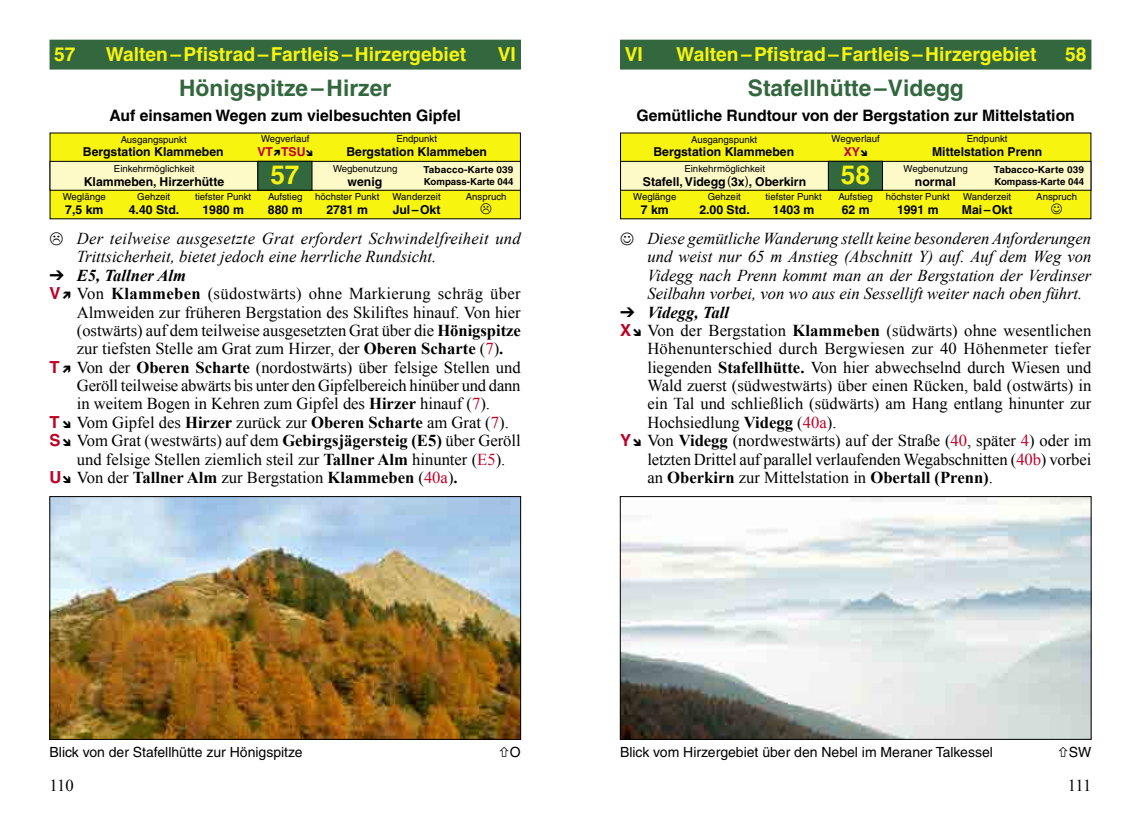
<style>
.page{position:relative;width:1141px;height:819px;background:#fff}
.page>*{position:absolute;margin:0;border:0;box-sizing:border-box;transform-origin:0 0}
.t1{font:700 26.25px "Helvetica";color:#f7f410}
.t2{font:700 22.75px "Helvetica";color:#33673e}
.t3{font:700 19.25px "Helvetica";color:#f7f410}
.t4{font:16.62px "Times New Roman";color:#000}
.t5{font:italic 16.62px/18.4px "Times New Roman";color:#000;text-align:justify}
.t6{font:16.62px "Times New Roman";letter-spacing:.02em;color:#000}
.t7{font:700 16.62px "Times New Roman";color:#000}
.t8{font:italic 700 16.62px "Times New Roman";color:#000}
.t9{font:700 15.75px "Helvetica";color:#000}
.t10{font:14px "Helvetica";color:#000}
.t11{font:700 12.25px "Helvetica";color:#000}
.t12{font:700 12.25px "Helvetica";color:#be0027}
.t13{font:9.62px "Helvetica";color:#000}
.t14{font:700 9.62px/12.1px "Helvetica";letter-spacing:.005em;color:#000;scale:1.04 1}
.s1{font-weight:400}
.s2{font-family:"Helvetica";font-weight:700;color:#be0027}
.s3{font-weight:700}
.s4{color:#be0027}
</style>
<div class="page">
<div style="left:50px;top:133px;width:470px;height:86px;background:#f7f410"></div>
<div style="left:50px;top:161px;width:470px;height:29px;background:#fefac7"></div>
<div style="left:50px;top:161px;width:471px;height:30px;border:1px solid #000"></div>
<div style="left:258px;top:161px;width:54px;height:29px;background:#33673e"></div>
<div style="left:257px;top:161px;width:55px;height:30px;border:1px solid #000"></div>
<div style="left:50px;top:40px;width:470px;height:29px;background:#33673e"></div>
<div style="left:621px;top:133px;width:470px;height:86px;background:#f7f410"></div>
<div style="left:621px;top:161px;width:470px;height:29px;background:#fefac7"></div>
<div style="left:620px;top:161px;width:471px;height:30px;border:1px solid #000"></div>
<div style="left:828px;top:161px;width:54px;height:29px;background:#33673e"></div>
<div style="left:828px;top:161px;width:55px;height:30px;border:1px solid #000"></div>
<div style="left:621px;top:40px;width:470px;height:29px;background:#33673e"></div>
<img style="left:622px;top:498px;width:467px;height:239px">
<div style="left:620px;top:496px;width:471px;height:243px;border:1px solid #000"></div>
<img style="left:52px;top:498px;width:467px;height:239px">
<div style="left:50px;top:496px;width:471px;height:243px;border:1px solid #000"></div>
<p class="t3" style="left:54px;top:42px;width:23px">57</p>
<p class="t3" style="left:106px;top:42px;width:362px">Walten – Pfistrad – Fartleis – Hirzergebiet</p>
<p class="t3" style="left:498px;top:42px;width:20px">VI</p>
<p class="t3" style="left:625px;top:42px;width:20px">VI</p>
<p class="t3" style="left:676px;top:42px;width:362px">Walten – Pfistrad – Fartleis – Hirzergebiet</p>
<p class="t3" style="left:1065px;top:42px;width:23px">58</p>
<p class="t2" style="left:179px;top:74px;width:214px">Hönigspitze – Hirzer</p>
<p class="t9" style="left:110px;top:106px;width:353px">Auf einsamen Wegen zum vielbesuchten Gipfel</p>
<p class="t2" style="left:748px;top:74px;width:217px">Stafellhütte – Videgg</p>
<p class="t9" style="left:636px;top:106px;width:440px">Gemütliche Rundtour von der Bergstation zur Mittelstation</p>
<p class="t13" style="left:121px;top:134px;width:68px">Ausgangspunkt</p>
<p class="t13" style="left:261px;top:133px;width:50px">Wegverlauf</p>
<p class="t13" style="left:396px;top:133px;width:42px">Endpunkt</p>
<p class="t13" style="left:691px;top:134px;width:68px">Ausgangspunkt</p>
<p class="t13" style="left:832px;top:133px;width:50px">Wegverlauf</p>
<p class="t13" style="left:967px;top:133px;width:42px">Endpunkt</p>
<p class="t11" style="left:83px;top:145px;width:142px">Bergstation Klammeben</p>
<p class="t12" style="left:257px;top:145px;width:50px">VT TSU</p>
<p class="t11" style="left:346px;top:145px;width:142px">Bergstation Klammeben</p>
<p class="t11" style="left:653px;top:145px;width:142px">Bergstation Klammeben</p>
<p class="t12" style="left:844px;top:145px;width:18px">XY</p>
<p class="t11" style="left:932px;top:145px;width:112px">Mittelstation Prenn</p>
<p class="t11" style="left:84px;top:174px;width:142px">Klammeben, Hirzerhütte</p>
<p class="t1" style="left:270px;top:158px;width:31px">57</p>
<p class="t11" style="left:347px;top:174px;width:36px">wenig</p>
<p class="t13" style="left:114px;top:163px;width:82px">Einkehrmöglichkeit</p>
<p class="t13" style="left:333px;top:163px;width:66px">Wegbenutzung</p>
<p class="t14" style="left:423px;top:163px;width:88px">Tabacco-Karte 039<br>Kompass-Karte 044</p>
<p class="t11" style="left:643px;top:174px;width:165px">Stafell, Videgg <span class="s1">(</span>3x<span class="s1">)</span>, Oberkirn</p>
<p class="t1" style="left:841px;top:158px;width:31px">58</p>
<p class="t13" style="left:684px;top:163px;width:82px">Einkehrmöglichkeit</p>
<p class="t13" style="left:904px;top:163px;width:66px">Wegbenutzung</p>
<p class="t11" style="left:915px;top:174px;width:42px">normal</p>
<p class="t14" style="left:994px;top:163px;width:88px">Tabacco-Karte 039<br>Kompass-Karte 044</p>
<p class="t13" style="left:63px;top:191px;width:45px">Weglänge</p>
<p class="t13" style="left:137px;top:191px;width:35px">Gehzeit</p>
<p class="t13" style="left:195px;top:191px;width:58px">tiefster Punkt</p>
<p class="t13" style="left:268px;top:191px;width:36px">Aufstieg</p>
<p class="t13" style="left:315px;top:191px;width:66px">höchster Punkt</p>
<p class="t13" style="left:393px;top:191px;width:50px">Wanderzeit</p>
<p class="t13" style="left:466px;top:191px;width:42px">Anspruch</p>
<p class="t13" style="left:633px;top:191px;width:45px">Weglänge</p>
<p class="t13" style="left:708px;top:191px;width:35px">Gehzeit</p>
<p class="t13" style="left:766px;top:191px;width:58px">tiefster Punkt</p>
<p class="t13" style="left:838px;top:191px;width:36px">Aufstieg</p>
<p class="t13" style="left:886px;top:191px;width:66px">höchster Punkt</p>
<p class="t13" style="left:963px;top:191px;width:50px">Wanderzeit</p>
<p class="t13" style="left:1036px;top:191px;width:42px">Anspruch</p>
<p class="t11" style="left:65px;top:202px;width:40px">7,5 km</p>
<p class="t11" style="left:129px;top:202px;width:52px">4.40 Std.</p>
<p class="t11" style="left:202px;top:202px;width:43px">1980 m</p>
<p class="t11" style="left:268px;top:202px;width:36px">880 m</p>
<p class="t11" style="left:326px;top:202px;width:43px">2781 m</p>
<p class="t11" style="left:393px;top:202px;width:49px">Jul – Okt</p>
<p class="t11" style="left:641px;top:202px;width:29px">7 km</p>
<p class="t11" style="left:699px;top:202px;width:52px">2.00 Std.</p>
<p class="t11" style="left:773px;top:202px;width:43px">1403 m</p>
<p class="t11" style="left:842px;top:202px;width:29px">62 m</p>
<p class="t11" style="left:897px;top:202px;width:43px">1991 m</p>
<p class="t11" style="left:962px;top:202px;width:52px">Mai – Okt</p>
<p class="t5" style="left:77px;top:229px;width:445px">Der teilweise ausgesetzte Grat erfordert Schwindelfreiheit und<br>Trittsicherheit, bietet jedoch eine herrliche Rundsicht.</p>
<p class="t8" style="left:50px;top:263px;width:138px">➔ E5, Tallner Alm</p>
<p class="t6" style="left:50px;top:282px;width:473px"><span class="s2">V</span> Von <span class="s3">Klammeben</span> (südostwärts) ohne Markierung schräg über</p>
<p class="t4" style="left:77px;top:301px;width:445px">Almweiden zur früheren Bergstation des Skiliftes hinauf. Von hier</p>
<p class="t4" style="left:77px;top:319px;width:445px">(ostwärts) auf dem teilweise ausgesetzten Grat über die <span class="s3">Hönigspitze</span></p>
<p class="t4" style="left:77px;top:337px;width:428px">zur tiefsten Stelle am Grat zum Hirzer, der <span class="s3">Oberen Scharte</span> (<span class="s4">7</span>)<span class="s3">.</span></p>
<p class="t4" style="left:50px;top:356px;width:473px"><span class="s2">T</span> Von der <span class="s3">Oberen Scharte</span> (nordostwärts) über felsige Stellen und</p>
<p class="t4" style="left:77px;top:374px;width:445px">Geröll teilweise abwärts bis unter den Gipfelbereich hinüber und dann</p>
<p class="t4" style="left:77px;top:392px;width:415px">in weitem Bogen in Kehren zum Gipfel des <span class="s3">Hirzer</span> hinauf (<span class="s4">7</span>).</p>
<p class="t4" style="left:50px;top:411px;width:461px"><span class="s2">T</span> Vom Gipfel des <span class="s3">Hirzer</span> zurück zur <span class="s3">Oberen Scharte</span> am Grat (<span class="s4">7</span>).</p>
<p class="t4" style="left:50px;top:429px;width:473px"><span class="s2">S</span> Vom Grat (westwärts) auf dem <span class="s3">Gebirgsjägersteig (E5)</span> über Geröll</p>
<p class="t4" style="left:77px;top:448px;width:430px">und felsige Stellen ziemlich steil zur <span class="s3">Tallner Alm</span> hinunter (<span class="s4">E5</span>).</p>
<p class="t4" style="left:50px;top:466px;width:410px"><span class="s2">U</span> Von der <span class="s3">Tallner Alm</span> zur Bergstation <span class="s3">Klammeben</span> (<span class="s4">40a</span>)<span class="s3">.</span></p>
<p class="t5" style="left:647px;top:229px;width:445px">Diese gemütliche Wanderung stellt keine besonderen Anforderungen und weist nur 65 m Anstieg (Abschnitt Y) auf. Auf dem Weg von Videgg nach Prenn kommt man an der Bergstation der Verdinser Seilbahn vorbei, von wo aus ein Sessellift weiter nach oben führt.</p>
<p class="t8" style="left:620px;top:300px;width:110px">➔ Videgg, Tall</p>
<p class="t4" style="left:620px;top:319px;width:473px"><span class="s2">X</span> Von der Bergstation <span class="s3">Klammeben</span> (südwärts) ohne wesentlichen</p>
<p class="t4" style="left:647px;top:337px;width:445px">Höhenunterschied durch Bergwiesen zur 40 Höhenmeter tiefer</p>
<p class="t4" style="left:647px;top:356px;width:445px">liegenden <span class="s3">Stafellhütte.</span> Von hier abwechselnd durch Wiesen und</p>
<p class="t4" style="left:647px;top:374px;width:445px">Wald zuerst (südwestwärts) über einen Rücken, bald (ostwärts) in</p>
<p class="t4" style="left:647px;top:392px;width:445px">ein Tal und schließlich (südwärts) am Hang entlang hinunter zur</p>
<p class="t4" style="left:647px;top:411px;width:191px">Hochsiedlung <span class="s3">Videgg</span> (<span class="s4">40a</span>).</p>
<p class="t4" style="left:620px;top:429px;width:473px"><span class="s2">Y</span> Von <span class="s3">Videgg</span> (nordwestwärts) auf der Straße (<span class="s4">40</span>, später <span class="s4">4</span>) oder im</p>
<p class="t4" style="left:647px;top:448px;width:445px">letzten Drittel auf parallel verlaufenden Wegabschnitten (<span class="s4">40b</span>) vorbei</p>
<p class="t7" style="left:647px;top:466px;width:347px"><span class="s1">an</span> Oberkirn <span class="s1">zur Mittelstation in</span> Obertall (Prenn)<span class="s1">.</span></p>
<p class="t10" style="left:50px;top:743px;width:255px">Blick von der Stafellhütte zur Hönigspitze</p>
<p class="t10" style="left:510px;top:743px;width:12px">O</p>
<p class="t10" style="left:620px;top:743px;width:374px">Blick vom Hirzergebiet über den Nebel im Meraner Talkessel</p>
<p class="t10" style="left:1069px;top:743px;width:24px">SW</p>
<p class="t4" style="left:50px;top:774px;width:26px">110</p>
<p class="t4" style="left:1068px;top:774px;width:25px">111</p>
</div>
